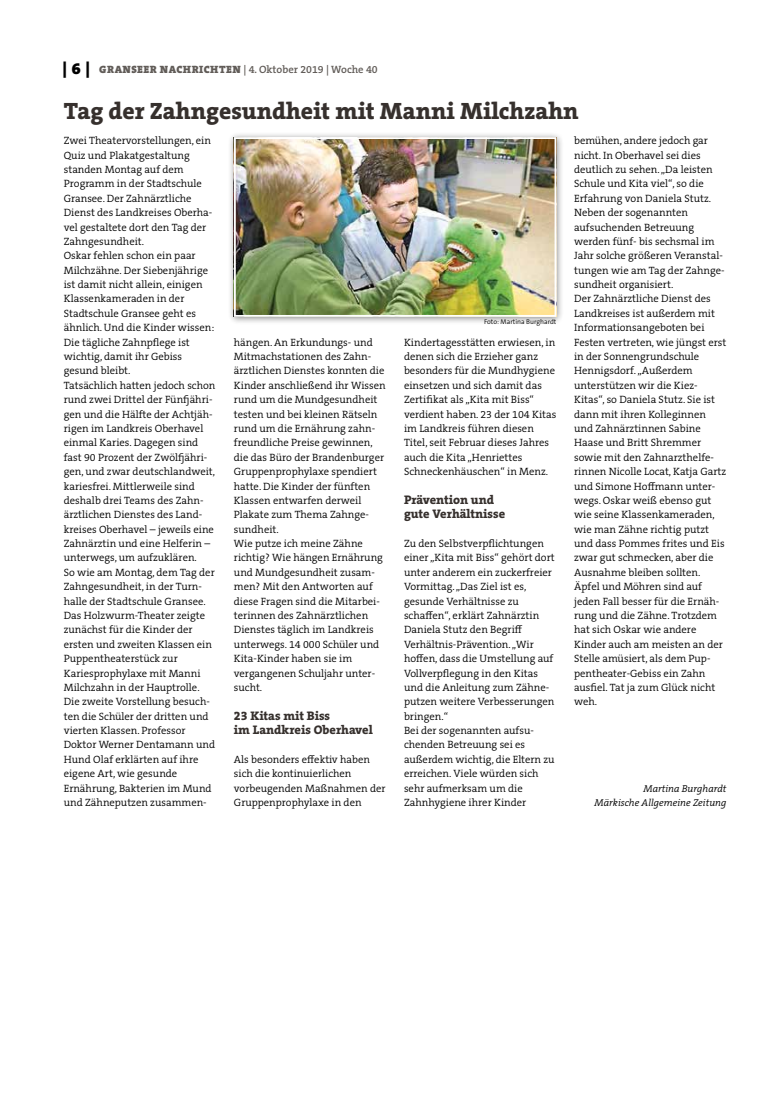
<style>
.page{position:relative;width:762px;height:1117px;background:#fff}
.page>*{position:absolute;margin:0;border:0;box-sizing:border-box;transform-origin:0 0}
.t1{font:800 23.75px "The Serif B W8";color:#36302d}
.t2{font:800 12.5px/14.4px "The Serif B W8";color:#36302d}
.t3{font:300 10.62px/14.4px "The Serif B W4";color:#000}
.t4{font:600 10.62px "The Serif B W6";color:#615c58}
.t5{font:italic 300 10px/14.4px "The Serif B W4";color:#000;text-align:right}
.t6{font:300 6.88px "The Sans B W4";color:#000}
.s1{font-family:"The Serif B W9";font-weight:900;font-size:16.25px;color:#000}
.s2{font-family:"The Serif B W9";font-weight:900}
</style>
<div class="page">
<div style="left:228px;top:131px;width:336px;height:194px;background:#000;opacity:.45"></div>
<img style="left:237px;top:140px;width:316px;height:174px">
<div style="left:234px;top:137px;width:322px;height:180px;border:2px solid #fff"></div>
<p class="t4" style="left:63px;top:63px;width:316px"><span class="s1">| 6 |</span> <span class="s2">GRANSEER NACHRICHTEN</span> | 4. Oktober 2019 | Woche 40</p>
<h1 class="t1" style="left:64px;top:95px;width:516px">Tag der Zahngesundheit mit Manni Milchzahn</h1>
<p class="t3" style="left:64px;top:133px;width:153px">Zwei Theatervorstellungen, ein<br>Quiz und Plakatgestaltung standen Montag auf dem<br>Programm in der Stadtschule<br>Gransee. Der Zahnärztliche<br>Dienst des Landkreises Oberha&shy;vel gestaltete dort den Tag der<br>Zahngesundheit.<br>Oskar fehlen schon ein paar<br>Milchzähne. Der Siebenjährige ist damit nicht allein, einigen<br>Klassenkameraden in der<br>Stadtschule Gransee geht es ähnlich. Und die Kinder wissen:<br>Die tägliche Zahnpflege ist wichtig, damit ihr Gebiss gesund bleibt.<br>Tatsächlich hatten jedoch schon rund zwei Drittel der Fünfjähri&shy;gen und die Hälfte der Achtjäh&shy;rigen im Landkreis Oberhavel einmal Karies. Dagegen sind fast 90 Prozent der Zwölfjähri&shy;gen, und zwar deutschlandweit, kariesfrei. Mittlerweile sind deshalb drei Teams des Zahn&shy;ärztlichen Dienstes des Land&shy;kreises Oberhavel – jeweils eine<br>Zahnärztin und eine Helferin – unterwegs, um aufzuklären.<br>So wie am Montag, dem Tag der<br>Zahngesundheit, in der Turn&shy;halle der Stadtschule Gransee.<br>Das Holzwurm-Theater zeigte zunächst für die Kinder der ersten und zweiten Klassen ein<br>Puppentheaterstück zur<br>Kariesprophylaxe mit Manni<br>Milchzahn in der Hauptrolle.<br>Die zweite Vorstellung besuch&shy;ten die Schüler der dritten und vierten Klassen. Professor<br>Doktor Werner Dentamann und<br>Hund Olaf erklärten auf ihre eigene Art, wie gesunde<br>Ernährung, Bakterien im Mund und Zähneputzen zusammen-</p>
<p class="t3" style="left:574px;top:133px;width:154px">bemühen, andere jedoch gar nicht. In Oberhavel sei dies deutlich zu sehen. „Da leisten<br>Schule und Kita viel“, so die<br>Erfahrung von Daniela Stutz.<br>Neben der sogenannten aufsuchenden Betreuung werden fünf- bis sechsmal im<br>Jahr solche größeren Veranstal&shy;tungen wie am Tag der Zahnge&shy;sundheit organisiert.<br>Der Zahnärztliche Dienst des<br>Landkreises ist außerdem mit<br>Informationsangeboten bei<br>Festen vertreten, wie jüngst erst in der Sonnengrundschule<br>Hennigsdorf. „Außerdem unterstützen wir die Kiez-<br>Kitas“, so Daniela Stutz. Sie ist dann mit ihren Kolleginnen und Zahnärztinnen Sabine<br>Haase und Britt Shremmer sowie mit den Zahnarzthelfe&shy;rinnen Nicolle Locat, Katja Gartz und Simone Hoffmann unter&shy;wegs. Oskar weiß ebenso gut wie seine Klassenkameraden, wie man Zähne richtig putzt und dass Pommes frites und Eis zwar gut schmecken, aber die<br>Ausnahme bleiben sollten.<br>Äpfel und Möhren sind auf jeden Fall besser für die Ernäh&shy;rung und die Zähne. Trotzdem hat sich Oskar wie andere<br>Kinder auch am meisten an der<br>Stelle amüsiert, als dem Pup&shy;pentheater-Gebiss ein Zahn ausfiel. Tat ja zum Glück nicht weh.</p>
<p class="t6" style="left:484px;top:317px;width:74px">Foto: Martina Burghardt</p>
<p class="t3" style="left:404px;top:335px;width:154px">Kindertagesstätten erwiesen, in denen sich die Erzieher ganz besonders für die Mundhygiene einsetzen und sich damit das<br>Zertifikat als „Kita mit Biss“ verdient haben. 23 der 104 Kitas im Landkreis führen diesen<br>Titel, seit Februar dieses Jahres auch die Kita „Henriettes<br>Schneckenhäuschen“ in Menz.</p>
<p class="t2" style="left:404px;top:492px;width:103px">Prävention und gute Verhältnisse</p>
<p class="t3" style="left:404px;top:536px;width:152px">Zu den Selbstverpflichtungen einer „Kita mit Biss“ gehört dort unter anderem ein zuckerfreier<br>Vormittag. „Das Ziel ist es, gesunde Verhältnisse zu schaffen“, erklärt Zahnärztin<br>Daniela Stutz den Begriff<br>Verhältnis-Prävention. „Wir hoffen, dass die Umstellung auf<br>Vollverpflegung in den Kitas und die Anleitung zum Zähne&shy;putzen weitere Verbesserungen bringen.“<br>Bei der sogenannten aufsu&shy;chenden Betreuung sei es außerdem wichtig, die Eltern zu erreichen. Viele würden sich sehr aufmerksam um die<br>Zahnhygiene ihrer Kinder</p>
<p class="t3" style="left:234px;top:335px;width:153px">hängen. An Erkundungs- und<br>Mitmachstationen des Zahn&shy;ärztlichen Dienstes konnten die<br>Kinder anschließend ihr Wissen rund um die Mundgesundheit testen und bei kleinen Rätseln rund um die Ernährung zahn&shy;freundliche Preise gewinnen, die das Büro der Brandenburger<br>Gruppenprophylaxe spendiert hatte. Die Kinder der fünften<br>Klassen entwarfen derweil<br>Plakate zum Thema Zahnge&shy;sundheit.<br>Wie putze ich meine Zähne richtig? Wie hängen Ernährung und Mundgesundheit zusam&shy;men? Mit den Antworten auf diese Fragen sind die Mitarbei&shy;terinnen des Zahnärztlichen<br>Dienstes täglich im Landkreis unterwegs. 14 000 Schüler und<br>Kita-Kinder haben sie im vergangenen Schuljahr unter&shy;sucht.</p>
<p class="t2" style="left:234px;top:708px;width:140px">23 Kitas mit Biss<br>im Landkreis Oberhavel</p>
<p class="t3" style="left:234px;top:752px;width:153px">Als besonders effektiv haben sich die kontinuierlichen vorbeugenden Maßnahmen der<br>Gruppenprophylaxe in den</p>
<p class="t5" style="left:594px;top:780px;width:133px">Martina Burghardt<br>Märkische Allgemeine Zeitung</p>
</div>
